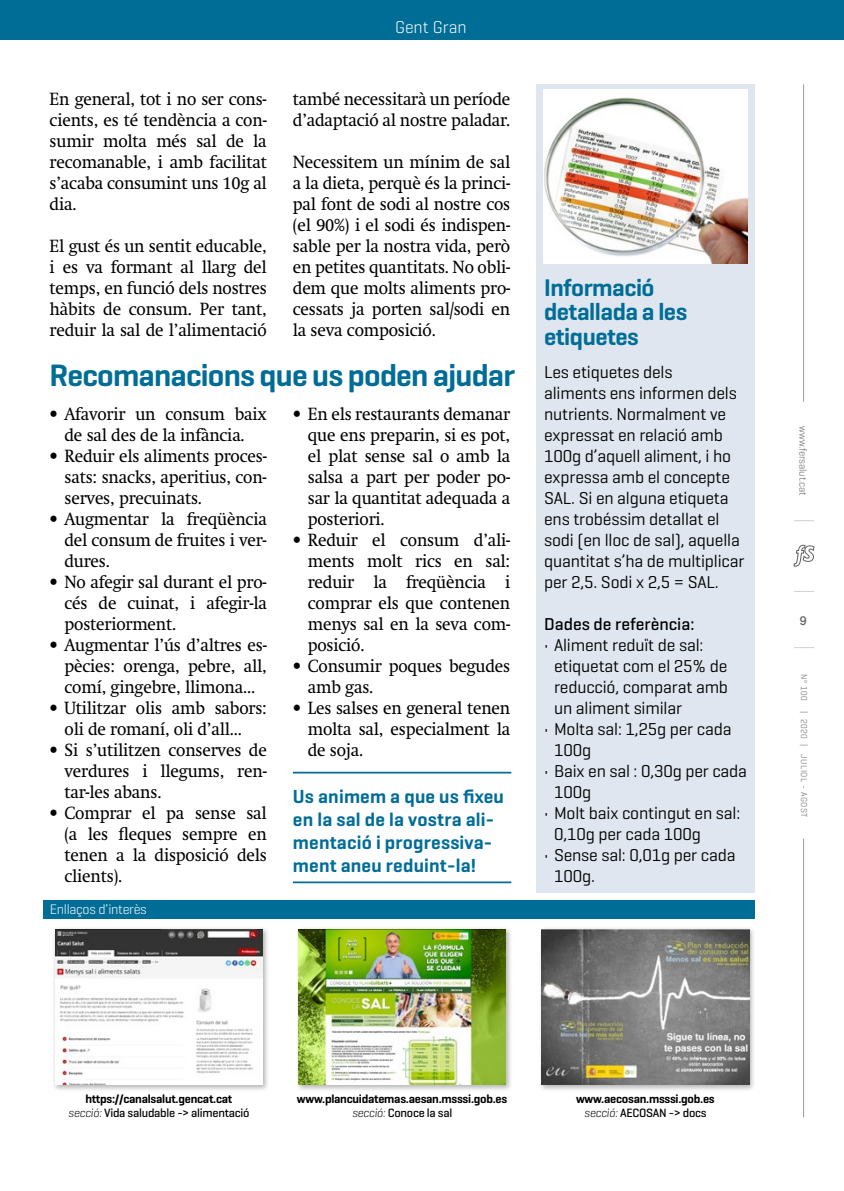
<style>
.page{position:relative;width:844px;height:1191px;background:#fff}
.page>*{position:absolute;margin:0;border:0;box-sizing:border-box;transform-origin:0 0}
.t1{font:600 31.5px "Geogrotesque";letter-spacing:-.025em;color:#006d97}
.t2{font:600 24.5px/24.5px "Geogrotesque";letter-spacing:-.02em;color:#006d97}
.t3{font:600 19.25px/22.8px "Geogrotesque";letter-spacing:.01em;color:#006d97}
.t4{font:17.5px/21px "Swift";letter-spacing:-.01em;color:#000;text-align:justify;scale:.95 1}
.t5{font:17.5px/21px "Geogrotesque";letter-spacing:-.01em;color:#000}
.t6{font:500 17.5px "Geogrotesque";color:#000}
.t7{font:300 17.5px "Geogrotesque";color:#fff}
.t8{font:300 14px "Geogrotesque";letter-spacing:-.02em;color:#fff}
.t9{font:600 12.25px/14px "Geogrotesque";letter-spacing:-.02em;color:#000;text-align:center}
.t10{font:500 12.25px "Helvetica Neue";color:#646363}
.t11{font:300 10.5px "Geogrotesque";letter-spacing:-.015em;color:#646363}
.t12{font:300 8.75px "Geogrotesque";letter-spacing:.05em;color:#646363}
.s1{font-weight:300;font-style:italic}
.s2{font-weight:500}
</style>
<div class="page">
<div style="left:0;top:0;width:843px;height:40px;background:#006d97"></div>
<svg style="left:794px;top:591px;width:19px;height:1px"></svg>
<svg style="left:794px;top:520px;width:19px;height:1px"></svg>
<svg style="left:794px;top:647px;width:19px;height:1px"></svg>
<svg style="left:793px;top:545px;width:21px;height:21px"></svg>
<hr style="left:803px;top:84px;width:1px;height:318px;background:#9d9d9c">
<hr style="left:803px;top:838px;width:1px;height:279px;background:#9d9d9c">
<hr style="left:293px;top:771px;width:218px;height:2px;background:#006d97">
<hr style="left:293px;top:881px;width:218px;height:2px;background:#006d97">
<div style="left:536px;top:84px;width:218px;height:808px;background:#dfe6ef"></div>
<img style="left:543px;top:89px;width:204px;height:174px">
<div style="left:52px;top:926px;width:217px;height:165px;background:#000;opacity:.3"></div>
<img style="left:55px;top:929px;width:207px;height:156px">
<div style="left:295px;top:926px;width:217px;height:165px;background:#000;opacity:.3"></div>
<img style="left:298px;top:929px;width:207px;height:156px">
<div style="left:538px;top:926px;width:217px;height:165px;background:#000;opacity:.3"></div>
<img style="left:541px;top:929px;width:208px;height:156px">
<div style="left:43px;top:899px;width:711px;height:19px;background:#006d97"></div>
<p class="t7" style="left:395px;top:16px;width:73px">Gent Gran</p>
<p class="t4" style="left:50px;top:89px;width:230px">En general, tot i no ser cons&shy;cients, es té tendència a con&shy;sumir molta més sal de la recomanable, i amb facilitat s’acaba consumint uns 10g al dia.</p>
<p class="t4" style="left:50px;top:236px;width:230px">El gust és un sentit educable, i es va formant al llarg del temps, en funció dels nostres hàbits de consum. Per tant, reduir la sal de l’alimentació</p>
<p class="t4" style="left:293px;top:89px;width:230px">també necessitarà un període d’adaptació al nostre paladar.</p>
<p class="t4" style="left:293px;top:152px;width:230px">Necessitem un mínim de sal a la dieta, perquè és la princi&shy;pal font de sodi al nostre cos (el 90%) i el sodi és indispen&shy;sable per la nostra vida, però en petites quantitats. No obli&shy;dem que molts aliments pro&shy;cessats ja porten sal/sodi en la seva composició.</p>
<h1 class="t1" style="left:50px;top:356px;width:467px">Recomanacions que us poden ajudar</h1>
<p class="t4" style="left:50px;top:404px;width:230px;text-align:center">• Afavorir un consum baix de sal des de la infància.</p>
<p class="t4" style="left:64px;top:446px;width:214px;text-indent:-15px">• Reduir els aliments proces&shy;sats: snacks, aperitius, con&shy;serves, precuinats.</p>
<p class="t4" style="left:64px;top:509px;width:214px;text-indent:-15px">• Augmentar la freqüència del consum de fruites i ver&shy;dures.</p>
<p class="t4" style="left:64px;top:572px;width:214px;text-indent:-15px">• No afegir sal durant el pro&shy;cés de cuinat, i afegir-la posteriorment.</p>
<p class="t4" style="left:64px;top:635px;width:214px;text-indent:-15px">• Augmentar l’ús d’altres es&shy;pècies: orenga, pebre, all, comí, gingebre, llimona...</p>
<p class="t4" style="left:50px;top:698px;width:230px;text-align:center">• Utilitzar olis amb sabors: oli de romaní, oli d’all...</p>
<p class="t4" style="left:64px;top:740px;width:214px;text-indent:-15px">• Si s’utilitzen conserves de verdures i llegums, ren&shy;tar-les abans.</p>
<p class="t4" style="left:64px;top:803px;width:214px;text-indent:-15px">• Comprar el pa sense sal (a les fleques sempre en tenen a la disposició dels clients).</p>
<p class="t8" style="left:50px;top:900px;width:98px">Enllaços d’interès</p>
<p class="t4" style="left:308px;top:404px;width:214px;text-indent:-15px">• En els restaurants demanar que ens preparin, si es pot, el plat sense sal o amb la salsa a part per poder po&shy;sar la quantitat adequada a posteriori.</p>
<p class="t4" style="left:308px;top:530px;width:214px;text-indent:-15px">• Reduir el consum d’ali&shy;ments molt rics en sal: reduir la freqüència i comprar els que contenen menys sal en la seva com&shy;posició.</p>
<p class="t4" style="left:308px;top:656px;width:214px;text-indent:-15px">• Consumir poques begudes amb gas.</p>
<p class="t4" style="left:308px;top:698px;width:214px;text-indent:-15px">• Les salses en general tenen molta sal, especialment la de soja.</p>
<p class="t3" style="left:293px;top:785px;width:212px">Us animem a que us fixeu en la sal de la vostra ali&shy;mentació i progressiva&shy;ment aneu reduint-la!</p>
<h2 class="t2" style="left:544px;top:275px;width:145px">Informació detallada a les etiquetes</h2>
<p class="t5" style="left:544px;top:361px;width:202px">Les etiquetes dels<br>aliments ens informen dels nutrients. Normalment ve expressat en relació amb<br>100g d’aquell aliment, i ho expressa amb el concepte<br>SAL. Si en alguna etiqueta ens trobéssim detallat el sodi (en lloc de sal), aquella quantitat s’ha de multiplicar per 2,5. Sodi x 2,5 = SAL.</p>
<p class="t6" style="left:544px;top:615px;width:152px">Dades de referència:</p>
<p class="t5" style="left:554px;top:634px;width:175px;text-indent:-10px">• Aliment reduït de sal: etiquetat com el 25% de reducció, comparat amb un aliment similar</p>
<p class="t5" style="left:554px;top:718px;width:179px;text-indent:-10px">• Molta sal: 1,25g per cada<br>100g</p>
<p class="t5" style="left:554px;top:760px;width:194px;text-indent:-10px">• Baix en sal : 0,30g per cada<br>100g</p>
<p class="t5" style="left:554px;top:802px;width:188px;text-indent:-10px">• Molt baix contingut en sal:<br>0,10g per cada 100g</p>
<p class="t5" style="left:554px;top:844px;width:183px;text-indent:-10px">• Sense sal: 0,01g per cada<br>100g.</p>
<p class="t11" style="left:809px;top:426px;width:71px;rotate:90deg">www.fersalut.cat</p>
<p class="t10" style="left:799px;top:613px;width:8px">9</p>
<p class="t12" style="left:809px;top:674px;width:144px;rotate:90deg">Nº 100 | 2020 | JULIOL - AGOST</p>
<p class="t9" style="left:68px;top:1091px;width:183px">https://canalsalut.gencat.cat <span class="s1">secció:</span> <span class="s2">Vida saludable -&gt; alimentació</span></p>
<p class="t9" style="left:297px;top:1091px;width:212px">www.plancuidatemas.aesan.msssi.gob.es <span class="s1">secció:</span> <span class="s2">Conoce la sal</span></p>
<p class="t9" style="left:576px;top:1091px;width:140px">www.aecosan.msssi.gob.es <span class="s1">secció:</span> <span class="s2">AECOSAN -&gt; docs</span></p>
</div>
